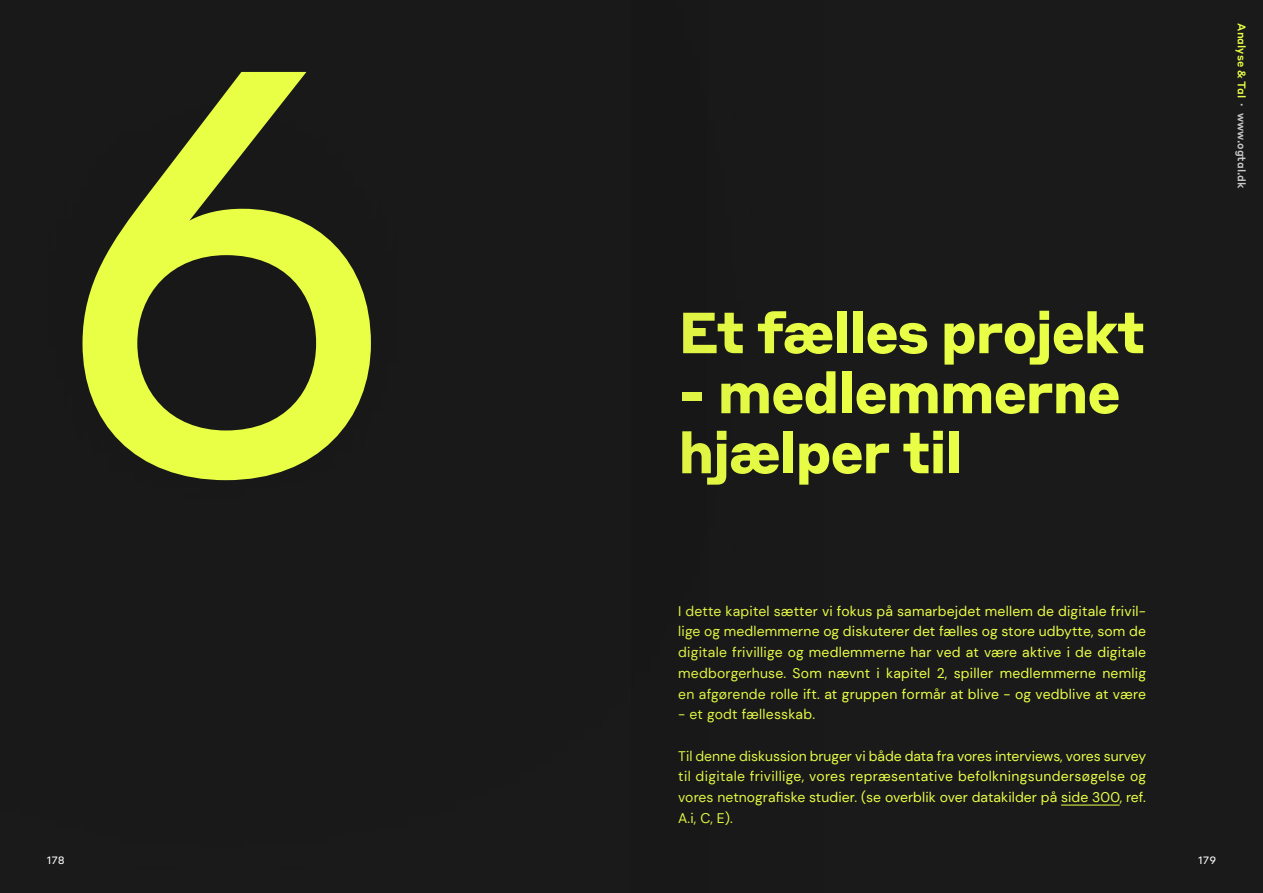
<style>
.page{position:relative;width:1263px;height:893px;background:#fff}
.page>*{position:absolute;margin:0;border:0;box-sizing:border-box;transform-origin:0 0}
.t1{font:565.5px "Styrene B";color:#e9ff46}
.t2{font:700 57px/60px "Styrene B";letter-spacing:-.03em;color:#e9ff46}
.t3{font:13.95px/20.7px "DM Sans";letter-spacing:.01em;color:#e9ff46;text-align:justify}
.t4{font:500 10.95px "Styrene B";color:#c8c8c8}
.t5{font:10.5px "Styrene B";color:#fff}
.s1{color:#e9ff46}
</style>
<div class="page">
<div style="left:631px;top:0;width:632px;height:893px;background:#1a1a1a"></div>
<div style="left:0;top:0;width:813px;height:893px;background:#191919"></div>
<hr style="left:1061px;top:805px;width:59px;height:1px;background:#e9ff46">
<h1 class="t1" style="left:42px;top:-205px;width:371px">6</h1>
<h2 class="t2" style="left:678px;top:298px;width:469px">Et fælles projekt</h2>
<h2 class="t2" style="left:678px;top:358px;width:444px">- medlemmerne hjælper til</h2>
<p class="t4" style="left:1251px;top:23px;width:167px;rotate:90deg"><span class="s1">Analyse &amp; Tal</span> · www.ogtal.dk</p>
<p class="t3" style="left:678px;top:600px;width:469px">I dette kapitel sætter vi fokus på samarbejdet mellem de digitale frivil&shy;lige og medlemmerne og diskuterer det fælles og store udbytte, som de digitale frivillige og medlemmerne har ved at være aktive i de digitale medborgerhuse. Som nævnt i kapitel 2, spiller medlemmerne nemlig en afgørende rolle ift. at gruppen formår at blive - og vedblive at være</p>
<p class="t3" style="left:678px;top:704px;width:138px">- et godt fællesskab.</p>
<p class="t3" style="left:678px;top:745px;width:469px">Til denne diskussion bruger vi både data fra vores interviews, vores survey til digitale frivillige, vores repræsentative befolkningsundersøgelse og vores netnografiske studier. (se overblik over datakilder på side 300, ref.<br>A.i, C, E).</p>
<p class="t5" style="left:47px;top:852px;width:20px">178</p>
<p class="t5" style="left:1198px;top:852px;width:20px">179</p>
</div>
